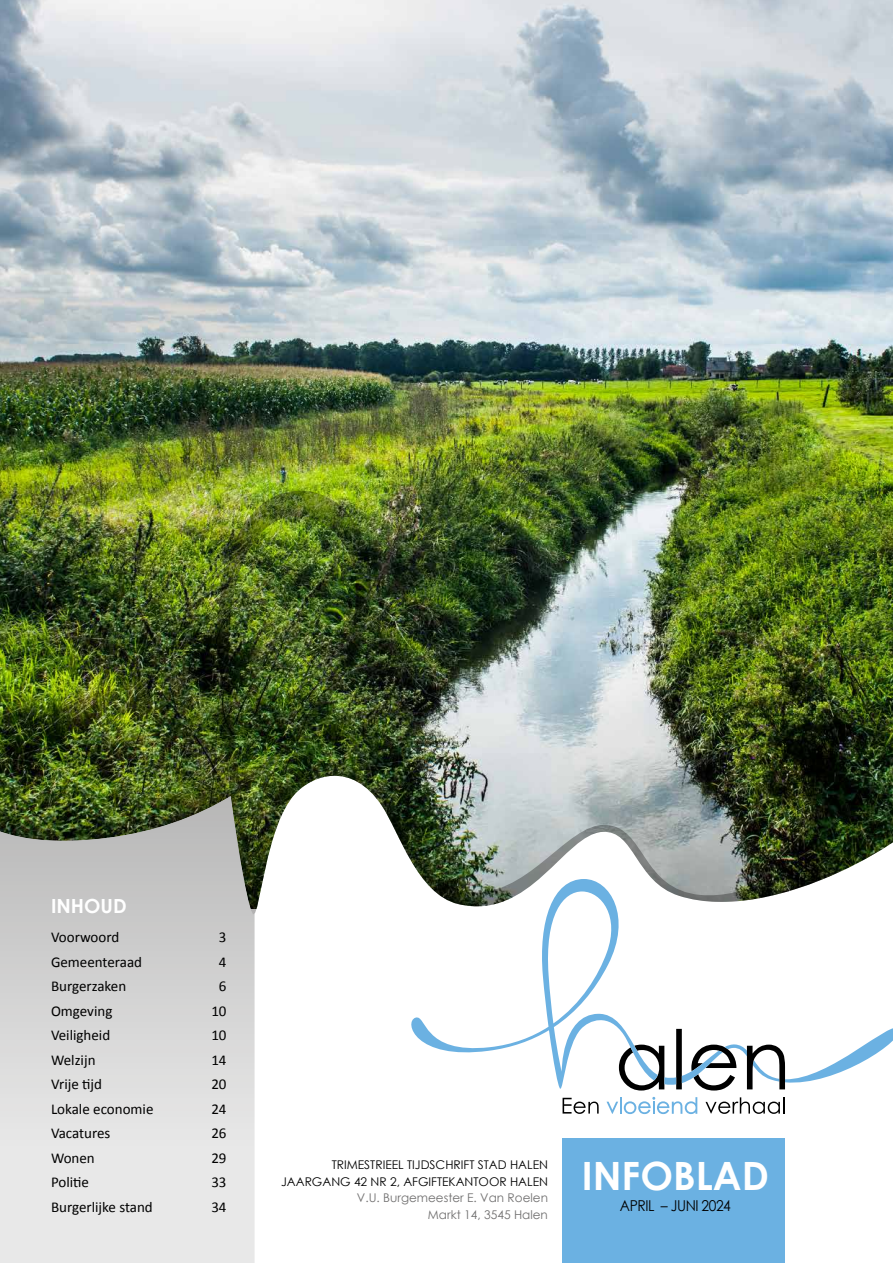
<style>
.page{position:relative;width:893px;height:1263px;background:#fff}
.page>*{position:absolute;margin:0;border:0;box-sizing:border-box;transform-origin:0 0}
.t1{font:700 39px "Century Gothic";color:#fff}
.t2{font:700 19.5px "Century Gothic";color:#fff}
.t3{font:15px "Calibri";color:#000}
.t4{font:15px "Century Gothic";letter-spacing:-.03em;color:#000;scale:.92 1}
.t5{font:12px/16.5px "Century Gothic";color:#000;text-align:right}
.t6{font:12px/16.5px "Century Gothic";color:#706f6f;text-align:right}
</style>
<div class="page">
<img style="left:0;top:0;width:893px;height:491px">
<svg style="left:0;top:916px;width:719px;height:347px"></svg>
<svg style="left:563px;top:1098px;width:36px;height:16px"></svg>
<svg style="left:606px;top:1097px;width:91px;height:17px"></svg>
<svg style="left:705px;top:1097px;width:80px;height:17px"></svg>
<svg style="left:411px;top:916px;width:247px;height:174px"></svg>
<svg style="left:619px;top:1018px;width:274px;height:72px"></svg>
<img style="left:0;top:491px;width:893px;height:425px">
<div style="left:563px;top:1138px;width:222px;height:125px;background:#6bb1e2"></div>
<h2 class="t2" style="left:51px;top:893px;width:77px">INHOUD</h2>
<p class="t3" style="left:51px;top:928px;width:70px">Voorwoord</p>
<p class="t3" style="left:219px;top:928px;width:9px">3</p>
<p class="t3" style="left:51px;top:952px;width:93px">Gemeenteraad</p>
<p class="t3" style="left:219px;top:952px;width:9px">4</p>
<p class="t3" style="left:51px;top:977px;width:77px">Burgerzaken</p>
<p class="t3" style="left:219px;top:977px;width:9px">6</p>
<p class="t3" style="left:51px;top:1001px;width:63px">Omgeving</p>
<p class="t3" style="left:211px;top:1001px;width:17px">10</p>
<p class="t3" style="left:51px;top:1026px;width:61px">Veiligheid</p>
<p class="t3" style="left:211px;top:1026px;width:17px">10</p>
<p class="t3" style="left:51px;top:1050px;width:46px">Welzijn</p>
<p class="t3" style="left:211px;top:1050px;width:17px">14</p>
<p class="t3" style="left:51px;top:1075px;width:53px">Vrije tijd</p>
<p class="t3" style="left:211px;top:1075px;width:17px">20</p>
<p class="t3" style="left:51px;top:1099px;width:104px">Lokale economie</p>
<p class="t3" style="left:211px;top:1099px;width:17px">24</p>
<p class="t3" style="left:51px;top:1124px;width:61px">Vacatures</p>
<p class="t3" style="left:211px;top:1124px;width:17px">26</p>
<p class="t3" style="left:51px;top:1149px;width:45px">Wonen</p>
<p class="t3" style="left:211px;top:1149px;width:17px">29</p>
<p class="t3" style="left:51px;top:1173px;width:40px">Politie</p>
<p class="t3" style="left:211px;top:1173px;width:17px">33</p>
<p class="t3" style="left:51px;top:1198px;width:103px">Burgerlijke stand</p>
<p class="t3" style="left:211px;top:1198px;width:17px">34</p>
<p class="t5" style="left:281px;top:1157px;width:268px">TRIMESTRIEEL TIJDSCHRIFT STAD HALEN<br>JAARGANG 42 NR 2, AFGIFTEKANTOOR HALEN</p>
<p class="t6" style="left:357px;top:1190px;width:193px">V.U. Burgemeester E. Van Roelen<br>Markt 14, 3545 Halen</p>
<h1 class="t1" style="left:582px;top:1151px;width:189px">INFOBLAD</h1>
<p class="t4" style="left:620px;top:1196px;width:122px">APRIL – JUNI 2024</p>
</div>
